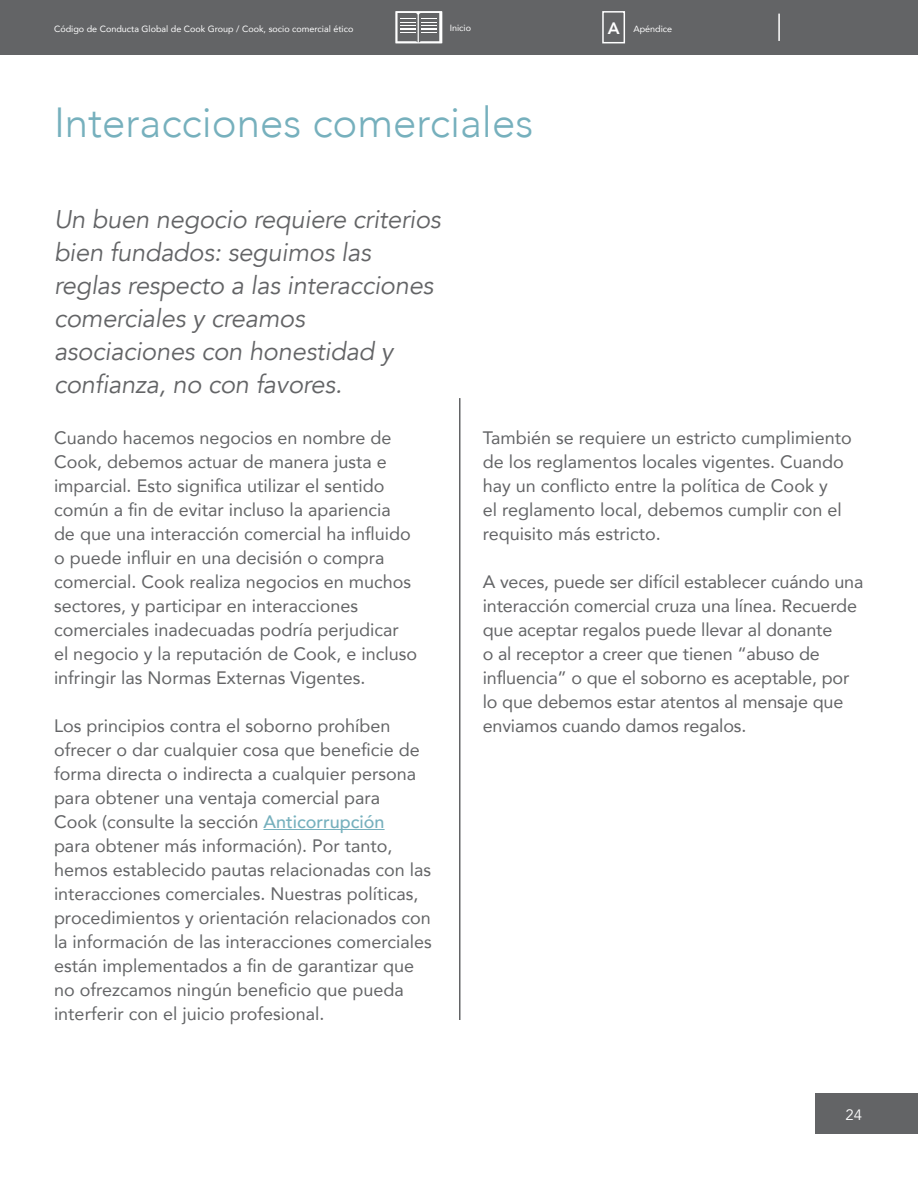
<style>
.page{position:relative;width:918px;height:1188px;background:#fff}
.page>*{position:absolute;margin:0;border:0;box-sizing:border-box;transform-origin:0 0}
.t1{font:300 42px "Avenir";color:#76b0bd}
.t2{font:italic 25.5px/33px "Avenir";letter-spacing:-.01em;color:#636466}
.t3{font:18px/24px "Avenir";color:#636466}
.t4{font:15px "Avenir";color:#fff}
.t5{font:9px "Avenir";color:#fff}
.s1{font-weight:800;font-size:16.5px}
.s2{font-weight:500;color:#76b0bd}
</style>
<div class="page">
<hr style="left:459px;top:398px;width:1px;height:622px;background:#636466">
<hr style="left:264px;top:829px;width:121px;height:1px;background:#76b0bd">
<div style="left:0;top:0;width:918px;height:55px;background:#636466"></div>
<div style="left:815px;top:1094px;width:103px;height:40px;background:#636466"></div>
<hr style="left:778px;top:14px;width:2px;height:27px;background:#fff">
<svg style="left:395px;top:11px;width:47px;height:32px"></svg>
<div style="left:602px;top:11px;width:23px;height:32px;background:#636466;border:2px solid #fff"></div>
<p class="t5" style="left:54px;top:21px;width:301px">Código de Conducta Global de Cook Group / Cook, socio comercial ético</p>
<p class="t5" style="left:450px;top:21px;width:23px">Inicio</p>
<p class="t5" style="left:608px;top:21px;width:66px"><span class="s1">A</span> Apéndice</p>
<h1 class="t1" style="left:54px;top:97px;width:481px">Interacciones comerciales</h1>
<h2 class="t2" style="left:54px;top:203px;width:388px">Un buen negocio requiere criterios bien fundados: seguimos las reglas respecto a las interacciones comerciales y creamos asociaciones con honestidad y confianza, no con favores.</h2>
<p class="t3" style="left:54px;top:425px;width:365px">Cuando hacemos negocios en nombre de Cook, debemos actuar de manera justa e imparcial. Esto significa utilizar el sentido común a fin de evitar incluso la apariencia<br>de que una interacción comercial ha influido o puede influir en una decisión o compra comercial. Cook realiza negocios en muchos sectores, y participar en interacciones comerciales inadecuadas podría perjudicar el negocio y la reputación de Cook, e incluso infringir las Normas Externas Vigentes.</p>
<p class="t3" style="left:54px;top:713px;width:379px">Los principios contra el soborno prohíben ofrecer o dar cualquier cosa que beneficie de forma directa o indirecta a cualquier persona para obtener una ventaja comercial para<br>Cook (consulte la sección <span class="s2">Anticorrupción<br></span>para obtener más información). Por tanto, hemos establecido pautas relacionadas con las interacciones comerciales. Nuestras políticas, procedimientos y orientación relacionados con la información de las interacciones comerciales están implementados a fin de garantizar que no ofrezcamos ningún beneficio que pueda interferir con el juicio profesional.</p>
<p class="t3" style="left:483px;top:426px;width:371px">También se requiere un estricto cumplimiento de los reglamentos locales vigentes. Cuando hay un conflicto entre la política de Cook y<br>el reglamento local, debemos cumplir con el requisito más estricto.</p>
<p class="t3" style="left:483px;top:570px;width:382px">A veces, puede ser difícil establecer cuándo una interacción comercial cruza una línea. Recuerde que aceptar regalos puede llevar al donante<br>o al receptor a creer que tienen “abuso de influencia” o que el soborno es aceptable, por lo que debemos estar atentos al mensaje que enviamos cuando damos regalos.</p>
<p class="t4" style="left:845px;top:1105px;width:18px">24</p>
</div>
